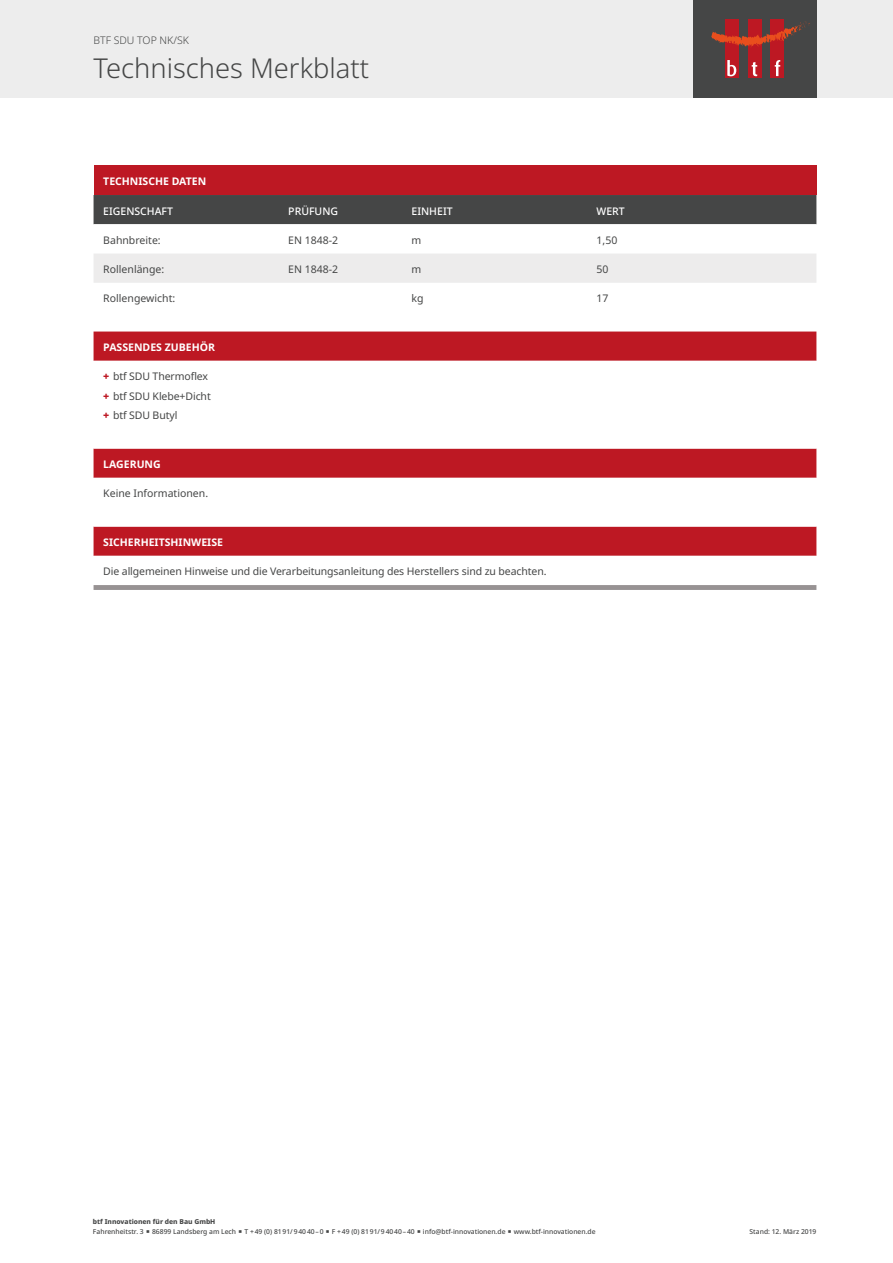
<style>
.page{position:relative;width:893px;height:1263px;background:#fff}
.page>*{position:absolute;margin:0;border:0;box-sizing:border-box;transform-origin:0 0}
.t1{font:300 27.3px "Noto Sans";color:#454646}
.t2{font:10.5px/19.5px "Noto Sans";letter-spacing:-.01em;color:#454646}
.t3{font:700 10.5px "Noto Sans";color:#fff}
.t4{font:500 10.5px "Noto Sans";color:#fff}
.t5{font:300 10.5px "Noto Sans";color:#454646}
.t6{font:500 6.75px/9.8px "Noto Sans";color:#454646}
.s1{font-weight:900;color:#bd1823}
.s2{font-weight:800}
</style>
<div class="page">
<div style="left:0;top:0;width:893px;height:98px;background:#ededed"></div>
<div style="left:693px;top:0;width:123px;height:98px;background:#454646"></div>
<div style="left:725px;top:20px;width:13px;height:58px;background:#bd1823"></div>
<svg style="left:727px;top:60px;width:9px;height:16px"></svg>
<div style="left:748px;top:20px;width:13px;height:58px;background:#bd1823"></div>
<svg style="left:752px;top:62px;width:5px;height:14px"></svg>
<div style="left:771px;top:20px;width:13px;height:58px;background:#bd1823"></div>
<svg style="left:775px;top:60px;width:5px;height:16px"></svg>
<svg style="left:711px;top:21px;width:99px;height:27px"></svg>
<div style="left:94px;top:332px;width:722px;height:29px;background:#bd1823"></div>
<svg style="left:94px;top:448px;width:722px;height:108px;fill:#bd1823"></svg>
<div style="left:94px;top:585px;width:722px;height:5px;background:#979293"></div>
<div style="left:94px;top:166px;width:722px;height:29px;background:#bd1823"></div>
<div style="left:94px;top:195px;width:722px;height:29px;background:#454646"></div>
<svg style="left:94px;top:224px;width:722px;height:1px"></svg>
<div style="left:94px;top:254px;width:722px;height:29px;background:#edecec"></div>
<p class="t5" style="left:94px;top:33px;width:97px">BTF SDU TOP NK/SK</p>
<h1 class="t1" style="left:94px;top:49px;width:277px">Technisches Merkblatt</h1>
<p class="t3" style="left:103px;top:174px;width:104px">TECHNISCHE DATEN</p>
<p class="t4" style="left:103px;top:203px;width:71px">EIGENSCHAFT</p>
<p class="t4" style="left:288px;top:203px;width:51px">PRÜFUNG</p>
<p class="t4" style="left:412px;top:203px;width:43px">EINHEIT</p>
<p class="t4" style="left:597px;top:203px;width:30px">WERT</p>
<p class="t2" style="left:103px;top:230px;width:59px">Bahnbreite:</p>
<p class="t2" style="left:288px;top:230px;width:51px">EN 1848-2</p>
<p class="t2" style="left:412px;top:230px;width:11px">m</p>
<p class="t2" style="left:597px;top:230px;width:22px">1,50</p>
<p class="t2" style="left:103px;top:260px;width:62px">Rollenlänge:</p>
<p class="t2" style="left:288px;top:260px;width:51px">EN 1848-2</p>
<p class="t2" style="left:412px;top:260px;width:11px">m</p>
<p class="t2" style="left:597px;top:260px;width:14px">50</p>
<p class="t2" style="left:103px;top:289px;width:73px">Rollengewicht:</p>
<p class="t2" style="left:412px;top:289px;width:14px">kg</p>
<p class="t2" style="left:597px;top:289px;width:14px">17</p>
<p class="t3" style="left:103px;top:340px;width:113px">PASSENDES ZUBEHÖR</p>
<p class="t2" style="left:103px;top:367px;width:109px"><span class="s1">+</span> btf SDU Thermoflex <span class="s1">+</span> btf SDU Klebe+Dicht <span class="s1">+</span> btf SDU Butyl</p>
<p class="t3" style="left:103px;top:457px;width:59px">LAGERUNG</p>
<p class="t2" style="left:103px;top:484px;width:106px">Keine Informationen.</p>
<p class="t3" style="left:103px;top:535px;width:121px">SICHERHEITSHINWEISE</p>
<p class="t2" style="left:103px;top:562px;width:445px">Die allgemeinen Hinweise und die Verarbeitungsanleitung des Herstellers sind zu beachten.</p>
<p class="t6" style="left:93px;top:1216px;width:504px"><span class="s2">btf Innovationen für den Bau GmbH<br></span>Fahrenheitstr. 3 ○ 86899 Landsberg am Lech ○ T +49 (0) 8191/94040–0 ○ F +49 (0) 8191/94040–40 ○ info@btf-innovationen.de ○ www.btf-innovationen.de</p>
<p class="t6" style="left:750px;top:1226px;width:68px">Stand: 12. März 2019</p>
</div>
